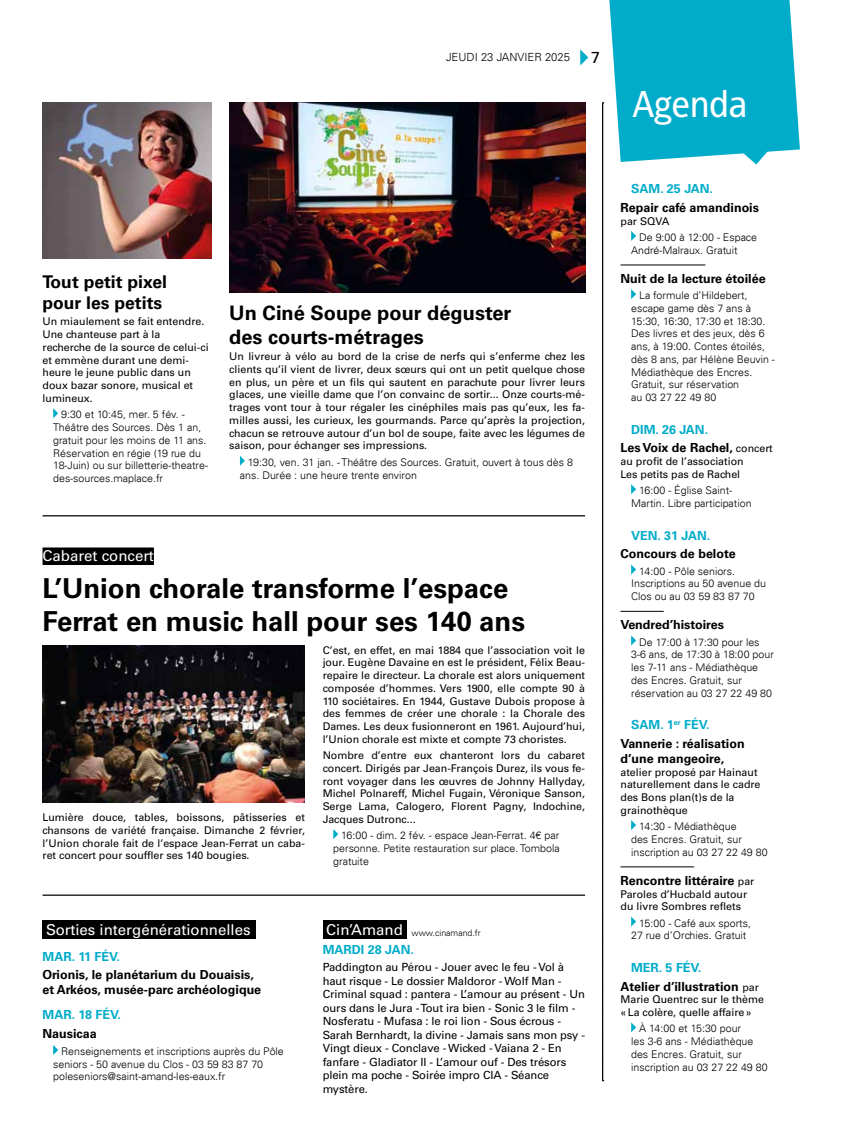
<style>
.page{position:relative;width:851px;height:1134px;background:#fff}
.page>*{position:absolute;margin:0;border:0;box-sizing:border-box;transform-origin:0 0}
.t1{font:37.5px "Francophil Sans";color:#fff}
.t2{font:700 27.5px/33px "Univers LT Std";color:#000}
.t3{font:700 20px/24px "Univers LT Std";color:#000}
.t4{font:700 17.5px/21px "Univers LT Std";color:#000}
.t5{font:16px "Univers LT Std";color:#000}
.t6{font:15px "Univers LT Std";color:#fff}
.t7{font:700 12.5px/18.5px "Univers LT Std";color:#000}
.t8{font:700 12.5px "Univers LT Std";color:#00acc9}
.t9{font:11.25px/13.5px "Univers LT Std";letter-spacing:-.01em;color:#000}
.t10{font:300 11.25px "Univers LT";color:#000}
.t11{font:10.62px/12.8px "Univers LT Std";color:#000}
.t12{font:300 10.62px/12.8px "Univers LT";color:#000}
.t13{font:300 8.75px "Univers LT";color:#000}
.s1{font-family:"Univers LT Std";font-weight:400;font-size:15px;color:#fff}
.s2{color:#00acc9}
.s3{font-weight:400;font-size:10.62px}
</style>
<div class="page">
<svg style="left:243px;top:292px;width:25px;height:1px"></svg>
<svg style="left:609px;top:0;width:190px;height:164px;background:#17b3ce"></svg>
<div style="left:419px;top:43px;width:191px;height:25px;background:#fff"></div>
<svg style="left:580px;top:49px;width:8px;height:16px"></svg>
<svg style="left:602px;top:103px;width:1px;height:978px"></svg>
<hr style="left:43px;top:515px;width:542px;height:1px;background:#000">
<hr style="left:43px;top:894px;width:542px;height:2px;background:#000">
<img style="left:229px;top:103px;width:356px;height:189px">
<img style="left:43px;top:103px;width:168px;height:156px">
<svg style="left:240px;top:456px;width:5px;height:10px"></svg>
<svg style="left:53px;top:408px;width:5px;height:10px"></svg>
<div style="left:43px;top:920px;width:213px;height:18px;background:#000"></div>
<svg style="left:53px;top:1045px;width:5px;height:10px"></svg>
<div style="left:322px;top:920px;width:84px;height:18px;background:#000"></div>
<hr style="left:620px;top:265px;width:85px;height:1px;background:#000">
<hr style="left:620px;top:611px;width:43px;height:1px;background:#000">
<hr style="left:620px;top:867px;width:74px;height:1px;background:#000">
<svg style="left:631px;top:231px;width:5px;height:10px"></svg>
<svg style="left:631px;top:289px;width:5px;height:10px"></svg>
<svg style="left:631px;top:484px;width:5px;height:10px"></svg>
<svg style="left:631px;top:564px;width:5px;height:10px"></svg>
<svg style="left:631px;top:635px;width:5px;height:10px"></svg>
<svg style="left:631px;top:820px;width:5px;height:10px"></svg>
<svg style="left:631px;top:916px;width:5px;height:10px"></svg>
<svg style="left:631px;top:1022px;width:5px;height:10px"></svg>
<div style="left:43px;top:547px;width:111px;height:18px;background:#000"></div>
<svg style="left:333px;top:829px;width:5px;height:10px"></svg>
<img style="left:42px;top:646px;width:262px;height:157px">
<p class="t10" style="left:446px;top:50px;width:125px">JEUDI 23 JANVIER 2025</p>
<h3 class="t5" style="left:591px;top:48px;width:10px">7</h3>
<h1 class="t1" style="left:632px;top:82px;width:116px">Agenda</h1>
<h3 class="t4" style="left:43px;top:272px;width:126px">Tout petit pixel pour les petits</h3>
<p class="t11" style="left:43px;top:315px;width:168px">Un miaulement se fait entendre.<br>Une chanteuse part à la recherche de la source de celui-ci et emmène durant une demi&shy;heure le jeune public dans un doux bazar sonore, musical et lumineux.</p>
<p class="t12" style="left:53px;top:408px;width:156px;text-indent:8px">9:30 et 10:45, mer. 5 fév. -<br>Théâtre des Sources. Dès 1 an, gratuit pour les moins de 11 ans.<br>Réservation en régie (19 rue du<br>18-Juin) ou sur billetterie-theatre&shy;des-sources.maplace.fr</p>
<h3 class="t3" style="left:229px;top:301px;width:283px">Un Ciné Soupe pour déguster des courts-métrages</h3>
<p class="t11" style="left:229px;top:350px;width:357px;text-align:justify">Un livreur à vélo au bord de la crise de nerfs qui s’enferme chez les clients qu’il vient de livrer, deux sœurs qui ont un petit quelque chose en plus, un père et un fils qui sautent en parachute pour livrer leurs glaces, une vieille dame que l’on convainc de sortir... Onze courts-mé&shy;trages vont tour à tour régaler les cinéphiles mais pas qu’eux, les fa&shy;milles aussi, les curieux, les gourmands. Parce qu’après la projection, chacun se retrouve autour d’un bol de soupe, faite avec les légumes de saison, pour échanger ses impressions.</p>
<p class="t12" style="left:240px;top:456px;width:334px;text-indent:8px">19:30, ven. 31 jan. - Théâtre des Sources. Gratuit, ouvert à tous dès 8 ans. Durée : une heure trente environ</p>
<h3 class="t6" style="left:43px;top:547px;width:113px">Cabaret concert</h3>
<h2 class="t2" style="left:43px;top:572px;width:484px">L’Union chorale transforme l’espace<br>Ferrat en music hall pour ses 140 ans</h2>
<p class="t11" style="left:43px;top:811px;width:264px;text-align:justify">Lumière douce, tables, boissons, pâtisseries et chansons de variété française. Dimanche 2 février, l’Union chorale fait de l’espace Jean-Ferrat un caba&shy;ret concert pour souffler ses 140 bougies.</p>
<p class="t11" style="left:322px;top:643px;width:264px;text-align:justify">C’est, en effet, en mai 1884 que l’association voit le jour. Eugène Davaine en est le président, Félix Beau&shy;repaire le directeur. La chorale est alors uniquement composée d’hommes. Vers 1900, elle compte 90 à 110 sociétaires. En 1944, Gustave Dubois propose à des femmes de créer une chorale : la Chorale des Dames. Les deux fusionneront en 1961. Aujourd’hui, l’Union chorale est mixte et compte 73 choristes.</p>
<p class="t11" style="left:322px;top:749px;width:264px;text-align:justify">Nombre d’entre eux chanteront lors du cabaret concert. Dirigés par Jean-François Durez, ils vous fe&shy;ront voyager dans les œuvres de Johnny Hallyday, Michel Polnareff, Michel Fugain, Véronique Sanson, Serge Lama, Calogero, Florent Pagny, Indochine, Jacques Dutronc...</p>
<p class="t12" style="left:333px;top:829px;width:228px;text-align:justify;text-indent:8px">16:00 - dim. 2 fév. - espace Jean-Ferrat. 4€ par personne. Petite restauration sur place. Tombola gratuite</p>
<h3 class="t6" style="left:46px;top:920px;width:206px">Sorties intergénérationnelles</h3>
<p class="t8" style="left:43px;top:949px;width:79px">MAR. 11 FÉV.</p>
<p class="t7" style="left:43px;top:967px;width:220px;line-height:15px">Orionis, le planétarium du Douaisis, et Arkéos, musée-parc archéologique</p>
<p class="t8" style="left:43px;top:1008px;width:80px">MAR. 18 FÉV.</p>
<p class="t7" style="left:43px;top:1024px;width:56px">Nausicaa</p>
<p class="t12" style="left:53px;top:1045px;width:232px;text-indent:8px">Renseignements et inscriptions auprès du Pôle seniors - 50 avenue du Clos - 03 59 83 87 70 poleseniors@saint-amand-les-eaux.fr</p>
<p class="t13" style="left:326px;top:927px;width:156px"><span class="s1">Cin’Amand</span> www.cinamand.fr</p>
<p class="t8" style="left:322px;top:942px;width:93px">MARDI 28 JAN.</p>
<p class="t9" style="left:322px;top:960px;width:264px">Paddington au Pérou - Jouer avec le feu - Vol à haut risque - Le dossier Maldoror - Wolf Man - Criminal squad : pantera - L’amour au présent - Un ours dans le Jura - Tout ira bien - Sonic 3 le film - Nosferatu - Mufasa : le roi lion - Sous écrous - Sarah Bernhardt, la divine - Jamais sans mon psy - Vingt dieux - Conclave - Wicked - Vaiana 2 - En fanfare - Gladiator II - L’amour ouf - Des trésors plein ma poche - Soirée impro CIA - Séance mystère.</p>
<p class="t8" style="left:631px;top:182px;width:83px">SAM. 25 JAN.</p>
<p class="t7" style="left:620px;top:198px;width:140px">Repair café amandinois</p>
<p class="t11" style="left:620px;top:215px;width:51px">par SQVA</p>
<p class="t12" style="left:631px;top:231px;width:127px;text-indent:8px">De 9:00 à 12:00 - Espace<br>André-Malraux. Gratuit</p>
<p class="t7" style="left:620px;top:269px;width:147px">Nuit de la lecture étoilée</p>
<p class="t12" style="left:631px;top:289px;width:145px;text-indent:8px">La formule d’Hildebert, escape game dès 7 ans à<br>15:30, 16:30, 17:30 et 18:30.<br>Des livres et des jeux, dès 6 ans, à 19:00. Contes étoilés, dès 8 ans, par Hélène Beuvin -<br>Médiathèque des Encres.<br>Gratuit, sur réservation<br>au 03 27 22 49 80</p>
<p class="t7" style="left:620px;top:420px;width:154px;text-indent:11px"><span class="s2">DIM. 26 JAN.<br></span>Les Voix de Rachel, <span class="s3">concert</span></p>
<p class="t11" style="left:620px;top:455px;width:125px">au profit de l’association<br>Les petits pas de Rachel</p>
<p class="t12" style="left:631px;top:484px;width:122px;text-indent:8px">16:00 - Église Saint-<br>Martin. Libre participation</p>
<p class="t8" style="left:631px;top:528px;width:81px">VEN. 31 JAN.</p>
<p class="t7" style="left:620px;top:545px;width:117px">Concours de belote</p>
<p class="t12" style="left:631px;top:564px;width:136px;text-indent:8px">14:00 - Pôle seniors.<br>Inscriptions au 50 avenue du<br>Clos ou au 03 59 83 87 70</p>
<p class="t7" style="left:620px;top:616px;width:105px">Vendred’histoires</p>
<p class="t12" style="left:631px;top:635px;width:144px;text-indent:8px">De 17:00 à 17:30 pour les<br>3-6 ans, de 17:30 à 18:00 pour les 7-11 ans - Médiathèque des Encres. Gratuit, sur réservation au 03 27 22 49 80</p>
<p class="t7" style="left:620px;top:716px;width:126px;text-indent:11px"><span class="s2">SAM. 1</span><sup>er</sup> <span class="s2">FÉV.<br></span>Vannerie : réalisation</p>
<p class="t7" style="left:620px;top:749px;width:105px">d’une mangeoire,</p>
<p class="t11" style="left:620px;top:765px;width:141px">atelier proposé par Hainaut naturellement dans le cadre des Bons plan(t)s de la grainothèque</p>
<p class="t12" style="left:631px;top:820px;width:138px;text-indent:8px">14:30 - Médiathèque<br>des Encres. Gratuit, sur inscription au 03 27 22 49 80</p>
<p class="t7" style="left:620px;top:871px;width:135px">Rencontre littéraire <span class="s3">par</span></p>
<p class="t11" style="left:620px;top:887px;width:128px">Paroles d’Hucbald autour du livre Sombres reflets</p>
<p class="t12" style="left:631px;top:916px;width:121px;text-indent:8px">15:00 - Café aux sports,<br>27 rue d’Orchies. Gratuit</p>
<p class="t7" style="left:620px;top:958px;width:140px;text-indent:11px"><span class="s2">MER. 5 FÉV.<br></span>Atelier d’illustration <span class="s3">par</span></p>
<p class="t11" style="left:620px;top:993px;width:145px">Marie Quentrec sur le thème «La colère, quelle affaire»</p>
<p class="t12" style="left:631px;top:1022px;width:138px;text-indent:8px">À 14:00 et 15:30 pour<br>les 3-6 ans - Médiathèque des Encres. Gratuit, sur inscription au 03 27 22 49 80</p>
</div>
